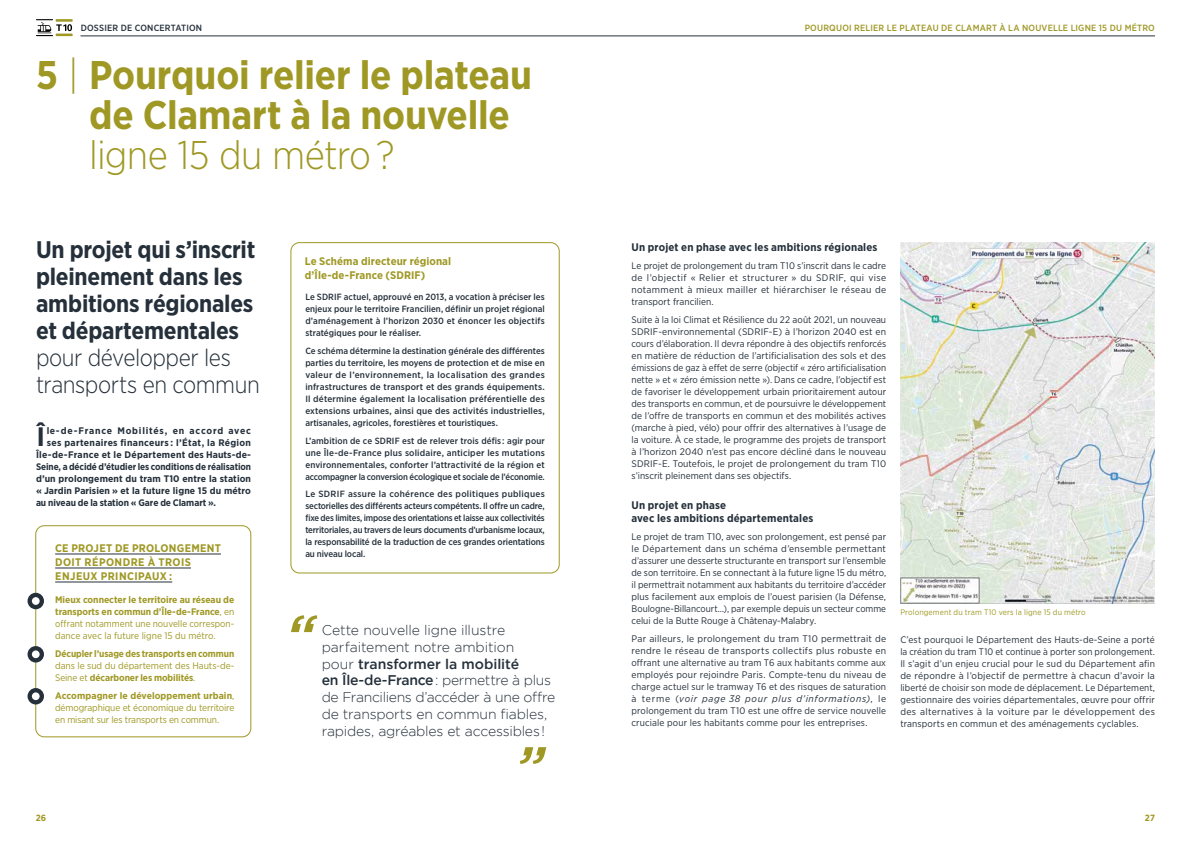
<style>
.page{position:relative;width:1191px;height:842px;background:#fff}
.page>*{position:absolute;margin:0;border:0;box-sizing:border-box;transform-origin:0 0}
.t1{font:italic 500 60px "Gotham Narrow";color:#9f9824}
.Titre1{font:700 40px/40px "Gotham Narrow";letter-spacing:-.005em;color:#9f9824}
.Texte_FAG{font:700 26.6px "Gotham Narrow";color:#25303b}
.Titre1-2{font:700 24px/27px "Gotham Narrow";letter-spacing:-.01em;color:#25303b}
.t2{font:300 14px/16.8px "Gotham";letter-spacing:-.015em;color:#25303b}
.Texte_FAG-2{font:700 11px/14px "Gotham Narrow";letter-spacing:.015em;color:#9f9824}
.Texte_FAG-3{font:700 11px/13.2px "Gotham Narrow";letter-spacing:.01em;color:#25303b}
.Texte_FAG-4{font:9.5px/12px "Gotham Narrow";letter-spacing:.01em;color:#25303b;text-align:justify}
.Texte_FAG-5{font:9.5px/12px "Gotham Narrow";letter-spacing:.01em;color:#25303b;text-align:justify;scale:1.05 1}
.Texte_FAG-6{font:9.5px/12px "Gotham Narrow";letter-spacing:-.01em;color:#9f9824;text-align:justify}
.Texte_FAG-7{font:700 9.5px "Gotham Narrow";letter-spacing:.01em;color:#25303b;scale:1.05 1}
.Texte_FAG-8{font:9.5px/12px "Gotham Narrow";letter-spacing:-.01em;color:#9f9824;text-align:justify;scale:1.05 1}
.Texte_FAG-9{font:700 9.5px/12px "Gotham Narrow";letter-spacing:-.01em;color:#9f9824;text-align:justify}
.Texte_FAG-10{font:700 9.5px "Gotham Narrow";letter-spacing:.01em;color:#25303b}
.Texte_FAG-11{font:700 9.5px "Gotham Narrow";letter-spacing:.03em;color:#25303b;scale:1.05 1}
.Texte_FAG-12{font:700 9.5px "Gotham Narrow";letter-spacing:.075em;color:#25303b;scale:1.05 1}
.Texte_FAG-13{font:500 9px/12px "Gotham Narrow";letter-spacing:-.005em;color:#25303b;text-align:justify}
.Texte_FAG-14{font:500 9px/12px "Gotham Narrow";letter-spacing:-.005em;color:#25303b;text-align:justify;scale:1.05 1}
.Texte_FAG-15{font:500 9px "Gotham Narrow";letter-spacing:.02em;color:#9f9824}
.Texte_FAG-16{font:500 9px "Gotham Narrow";letter-spacing:.02em;color:#25303b}
.t3{font:700 9px "Gotham Narrow";color:#9f9824}
.Texte_FAG-17{font:8px "Gotham Narrow";letter-spacing:.015em;color:#9f9824}
.s1{font-weight:300}
.s2{font-weight:700}
.s3{font-weight:400}
.s4{font-weight:500}
.s5{font-style:italic}
</style>
<div class="page">
<svg style="left:36px;top:19px;width:37px;height:17px"></svg>
<hr style="left:81px;top:36px;width:1073px;height:1px;background:#25303b">
<div style="left:291px;top:242px;width:268px;height:331px;border:1px solid #9f9824;border-radius:9px"></div>
<img style="left:900px;top:242px;width:255px;height:361px">
<div style="left:35px;top:525px;width:216px;height:212px;border:1px solid #9f9824;border-radius:9px"></div>
<hr style="left:55px;top:554px;width:166px;height:1px;background:#25303b">
<hr style="left:55px;top:568px;width:136px;height:1px;background:#25303b">
<hr style="left:55px;top:582px;width:117px;height:1px;background:#25303b">
<div style="left:30px;top:595px;width:12px;height:12px;background:#fff;border-radius:50%"></div>
<div style="left:28px;top:593px;width:16px;height:16px;border:4px solid #25303b;border-radius:50%"></div>
<div style="left:30px;top:648px;width:12px;height:12px;background:#fff;border-radius:50%"></div>
<div style="left:28px;top:646px;width:16px;height:16px;border:4px solid #25303b;border-radius:50%"></div>
<div style="left:30px;top:690px;width:12px;height:12px;background:#fff;border-radius:50%"></div>
<div style="left:28px;top:688px;width:16px;height:16px;border:4px solid #25303b;border-radius:50%"></div>
<p class="Texte_FAG-16" style="left:81px;top:22px;width:123px">DOSSIER DE CONCERTATION</p>
<p class="Titre1" style="left:89px;top:54px;width:444px;text-indent:-53px">5 <span class="s1">|</span> Pourquoi relier le plateau de Clamart à la nouvelle <span class="s1">ligne 15 du métro ?</span></p>
<p class="Titre1-2" style="left:36px;top:236px;width:225px">Un projet qui s’inscrit pleinement dans les ambitions régionales et départementales <span class="s1">pour développer les transports en commun</span></p>
<p class="Texte_FAG" style="left:37px;top:419px;width:10px">Î</p>
<p class="Texte_FAG-12" style="left:47px;top:424px;width:196px">le-de-France Mobilités, en accord avec</p>
<p class="Texte_FAG-11" style="left:47px;top:436px;width:196px">ses partenaires financeurs : l’État, la Région</p>
<p class="Texte_FAG-7" style="left:36px;top:448px;width:206px">Île-de-France et le Département des Hauts-de-</p>
<p class="Texte_FAG-10" style="left:36px;top:460px;width:216px">Seine, a décidé d’étudier les conditions de réalisation</p>
<p class="Texte_FAG-7" style="left:36px;top:472px;width:206px">d’un prolongement du tram T10 entre la station</p>
<p class="Texte_FAG-7" style="left:36px;top:484px;width:206px">« Jardin Parisien » et la future ligne 15 du métro</p>
<p class="Texte_FAG-10" style="left:36px;top:496px;width:182px">au niveau de la station « Gare de Clamart ».</p>
<p class="Texte_FAG-2" style="left:55px;top:541px;width:167px">CE PROJET DE PROLONGEMENT<br>DOIT RÉPONDRE À TROIS<br>ENJEUX PRINCIPAUX :</p>
<p class="Texte_FAG-6" style="left:55px;top:594px;width:181px"><span class="s2">Mieux connecter le territoire au réseau de transports en commun d’Île-de-France</span>, en offrant notamment une nouvelle correspon&shy;dance avec la future ligne 15 du métro.</p>
<p class="Texte_FAG-9" style="left:55px;top:648px;width:181px">Décupler l’usage des transports en commun <span class="s3">dans le sud du département des Hauts-de-Seine et</span> décarboner les mobilités<span class="s3">.</span></p>
<p class="Texte_FAG-8" style="left:55px;top:689px;width:172px"><span class="s2">Accompagner le développement urbain</span>, démographique et économique du territoire en misant sur les transports en commun.</p>
<p class="Texte_FAG-2" style="left:305px;top:255px;width:148px;line-height:13.2px">Le Schéma directeur régional d’Île-de-France (SDRIF)</p>
<p class="Texte_FAG-13" style="left:305px;top:291px;width:241px">Le SDRIF actuel, approuvé en 2013, a vocation à préciser les enjeux pour le territoire Francilien, définir un projet régional d’aménagement à l’horizon 2030 et énoncer les objectifs stratégiques pour le réaliser.</p>
<p class="Texte_FAG-13" style="left:305px;top:345px;width:241px">Ce schéma détermine la destination générale des différentes parties du territoire, les moyens de protection et de mise en valeur de l’environnement, la localisation des grandes infrastructures de transport et des grands équipements.<br>Il détermine également la localisation préférentielle des extensions urbaines, ainsi que des activités industrielles, artisanales, agricoles, forestières et touristiques.</p>
<p class="Texte_FAG-13" style="left:305px;top:434px;width:241px">L’ambition de ce SDRIF est de relever trois défis : agir pour une Île-de-France plus solidaire, anticiper les mutations environnementales, conforter l’attractivité de la région et accompagner la conversion écologique et sociale de l’économie.</p>
<p class="Texte_FAG-14" style="left:305px;top:488px;width:230px">Le SDRIF assure la cohérence des politiques publiques sectorielles des différents acteurs compétents. Il offre un cadre, fixe des limites, impose des orientations et laisse aux collectivités territoriales, au travers de leurs documents d’urbanisme locaux, la responsabilité de la traduction de ces grandes orientations au niveau local.</p>
<p class="t1" style="left:285px;top:598px;width:31px">“</p>
<p class="t2" style="left:322px;top:621px;width:235px">Cette nouvelle ligne illustre parfaitement notre ambition<br>pour <span class="s4">transformer la mobilité<br>en Île-de-France</span> : permettre à plus de Franciliens d’accéder à une offre de transports en commun fiables, rapides, agréables et accessibles !</p>
<p class="t1" style="left:523px;top:696px;width:31px">„</p>
<p class="Texte_FAG-15" style="left:804px;top:22px;width:352px">POURQUOI RELIER LE PLATEAU DE CLAMART À LA NOUVELLE LIGNE 15 DU MÉTRO</p>
<p class="Texte_FAG-3" style="left:631px;top:241px;width:247px">Un projet en phase avec les ambitions régionales</p>
<p class="Texte_FAG-4" style="left:631px;top:259px;width:256px">Le projet de prolongement du tram T10 s’inscrit dans le cadre de l’objectif « Relier et structurer » du SDRIF, qui vise notamment à mieux mailler et hiérarchiser le réseau de transport francilien.</p>
<p class="Texte_FAG-4" style="left:631px;top:313px;width:256px">Suite à la loi Climat et Résilience du 22 août 2021, un nouveau SDRIF-environnemental (SDRIF-E) à l’horizon 2040 est en cours d’élaboration. Il devra répondre à des objectifs renforcés en matière de réduction de l’artificialisation des sols et des émissions de gaz à effet de serre (objectif « zéro artificialisation nette » et « zéro émission nette »). Dans ce cadre, l’objectif est de favoriser le développement urbain prioritairement autour des transports en commun, et de poursuivre le développement de l’offre de transports en commun et des mobilités actives (marche à pied, vélo) pour offrir des alternatives à l’usage de la voiture. À ce stade, le programme des projets de transport à l’horizon 2040 n’est pas encore décliné dans le nouveau SDRIF-E. Toutefois, le projet de prolongement du tram T10 s’inscrit pleinement dans ses objectifs.</p>
<p class="Texte_FAG-3" style="left:631px;top:499px;width:183px">Un projet en phase<br>avec les ambitions départementales</p>
<p class="Texte_FAG-4" style="left:631px;top:530px;width:256px">Le projet de tram T10, avec son prolongement, est pensé par le Département dans un schéma d’ensemble permettant d’assurer une desserte structurante en transport sur l’ensemble de son territoire. En se connectant à la future ligne 15 du métro, il permettrait notamment aux habitants du territoire d’accéder plus facilement aux emplois de l’ouest parisien (la Défense, Boulogne-Billancourt…), par exemple depuis un secteur comme celui de la Butte Rouge à Châtenay-Malabry.</p>
<p class="Texte_FAG-5" style="left:631px;top:632px;width:244px">Par ailleurs, le prolongement du tram T10 permettrait de rendre le réseau de transports collectifs plus robuste en offrant une alternative au tram T6 aux habitants comme aux employés pour rejoindre Paris. Compte-tenu du niveau de charge actuel sur le tramway T6 et des risques de saturation à terme (<span class="s5">voir page 38 pour plus d’informations)</span>, le prolongement du tram T10 est une offre de service nouvelle cruciale pour les habitants comme pour les entreprises.</p>
<p class="Texte_FAG-4" style="left:900px;top:633px;width:256px">C’est pourquoi le Département des Hauts-de-Seine a porté la création du tram T10 et continue à porter son prolongement.<br>Il s’agit d’un enjeu crucial pour le sud du Département afin de répondre à l’objectif de permettre à chacun d’avoir la liberté de choisir son mode de déplacement. Le Département, gestionnaire des voiries départementales, œuvre pour offrir des alternatives à la voiture par le développement des transports en commun et des aménagements cyclables.</p>
<p class="Texte_FAG-17" style="left:900px;top:607px;width:187px">Prolongement du tram T10 vers la ligne 15 du métro</p>
<p class="t3" style="left:36px;top:812px;width:12px">26</p>
<p class="t3" style="left:1145px;top:812px;width:12px">27</p>
</div>
